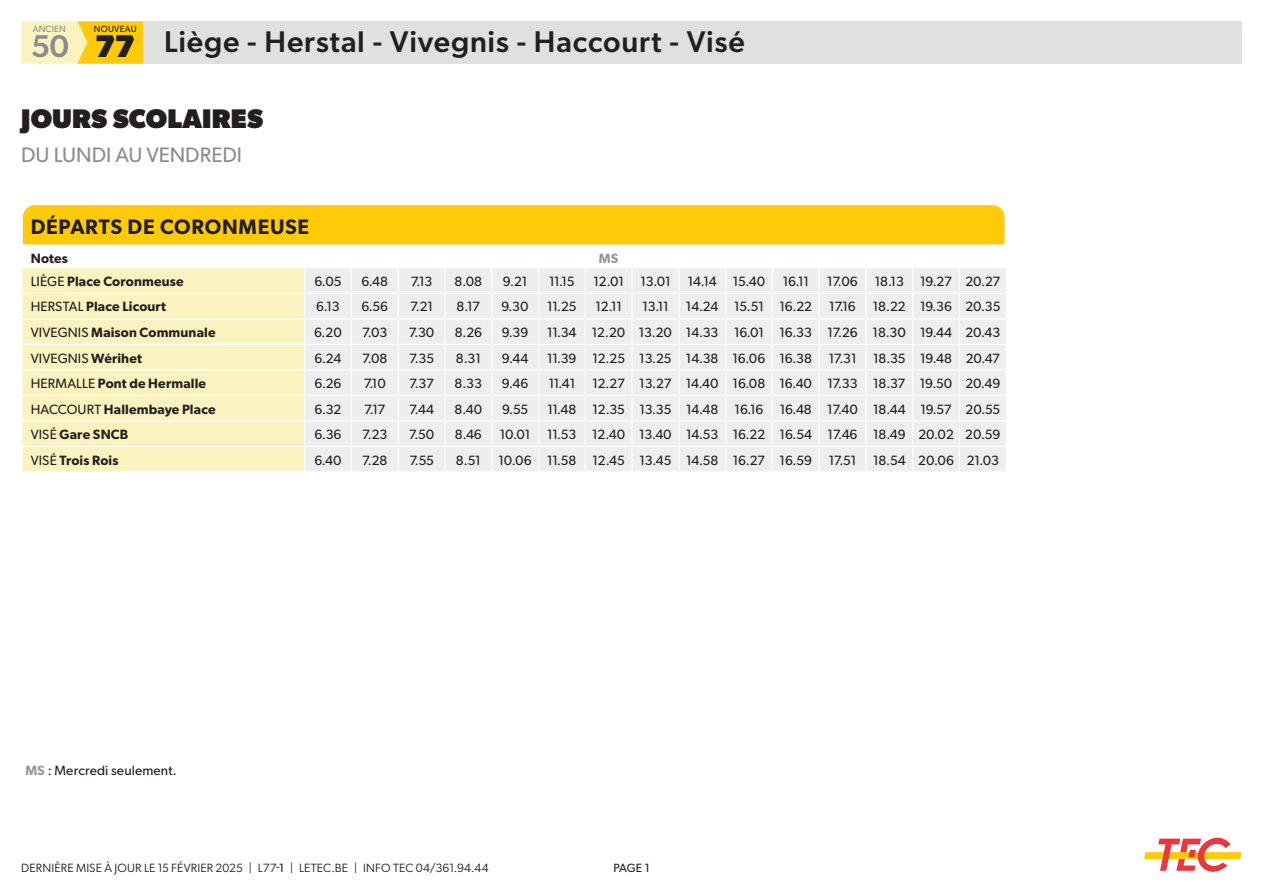
<style>
.page{position:relative;width:1263px;height:893px;background:#fff}
.page>*{position:absolute;margin:0;border:0;box-sizing:border-box;transform-origin:0 0}
.t1{font:500 31.5px "Gibson";color:#8a8d8e}
.t2{font:700 31.5px "Gibson";color:#231f20}
.t3{font:500 30px "Gibson";letter-spacing:.025em;color:#231f20}
.t4{font:800 27px "Gibson";letter-spacing:.005em;color:#231f20}
.t5{font:600 21px "Gibson";letter-spacing:.03em;color:#231f20}
.t6{font:21px "Gibson";letter-spacing:-.005em;color:#8a8d8e}
.t7{font:13.5px "Gibson";color:#231f20}
.t8{font:600 13.5px "Gibson";letter-spacing:.01em;color:#231f20}
.t9{font:600 13.5px "Gibson";color:#939598}
.t10{font:12px "Gibson";letter-spacing:.01em;color:#231f20}
.t11{font:12px "Gibson";color:#231f20}
.t12{font:9px "Gibson";letter-spacing:.025em;color:#231f20}
.t13{font:9px "Gibson";letter-spacing:.025em;color:#8a8d8e}
.s1{font-weight:400}
.s2{font-weight:600}
.s3{font-weight:600;color:#939598}
.s4{font-style:inherit}
</style>
<div class="page">
<div style="left:143px;top:21px;width:1099px;height:43px;background:#dfe1df"></div>
<div style="left:77px;top:21px;width:66px;height:43px;background:#feca0a"></div>
<svg style="left:21px;top:21px;width:67px;height:43px;background:#fbefb1"></svg>
<svg style="left:1144px;top:837px;width:98px;height:35px"></svg>
<svg style="left:22px;top:204px;width:984px;height:267px"></svg>
<p class="t13" style="left:33px;top:23px;width:35px">ANCIEN</p>
<p class="t12" style="left:94px;top:23px;width:44px">NOUVEAU</p>
<h1 class="t2" style="left:95px;top:24px;width:42px">77</h1>
<h1 class="t1" style="left:32px;top:24px;width:39px">50</h1>
<h2 class="t3" style="left:164px;top:20px;width:582px">Liège - Herstal - Vivegnis - Haccourt - Visé</h2>
<h3 class="t4" style="left:21px;top:99px;width:244px">JOURS SCOLAIRES</h3>
<h3 class="t6" style="left:21px;top:140px;width:222px">DU LUNDI AU VENDREDI</h3>
<p class="t5" style="left:31px;top:212px;width:280px">DÉPARTS DE CORONMEUSE</p>
<p class="t8" style="left:31px;top:248px;width:39px">Notes</p>
<p class="t9" style="left:599px;top:248px;width:21px">MS</p>
<p class="t8" style="left:31px;top:272px;width:154px"><span class="s1">LIÈGE</span> Place Coronmeuse</p>
<p class="t7" style="left:314px;top:272px;width:29px">6.05</p>
<p class="t7" style="left:361px;top:272px;width:28px">6.48</p>
<p class="t7" style="left:411px;top:272px;width:23px">7.13</p>
<p class="t7" style="left:454px;top:272px;width:29px">8.08</p>
<p class="t7" style="left:503px;top:272px;width:26px">9.21</p>
<p class="t7" style="left:549px;top:272px;width:27px">11.15</p>
<p class="t7" style="left:593px;top:272px;width:32px">12.01</p>
<p class="t7" style="left:640px;top:272px;width:31px">13.01</p>
<p class="t7" style="left:688px;top:272px;width:30px">14.14</p>
<p class="t7" style="left:733px;top:272px;width:34px">15.40</p>
<p class="t7" style="left:783px;top:272px;width:28px">16.11</p>
<p class="t7" style="left:827px;top:272px;width:32px">17.06</p>
<p class="t7" style="left:875px;top:272px;width:31px">18.13</p>
<p class="t7" style="left:920px;top:272px;width:33px">19.27</p>
<p class="t7" style="left:965px;top:272px;width:37px">20.27</p>
<p class="t8" style="left:31px;top:297px;width:137px"><span class="s1">HERSTAL</span> Place Licourt</p>
<p class="t7" style="left:316px;top:297px;width:25px">6.13</p>
<p class="t7" style="left:361px;top:297px;width:28px">6.56</p>
<p class="t7" style="left:410px;top:297px;width:24px">7.21</p>
<p class="t7" style="left:457px;top:297px;width:25px">8.17</p>
<p class="t7" style="left:501px;top:297px;width:29px">9.30</p>
<p class="t7" style="left:547px;top:297px;width:31px">11.25</p>
<p class="t7" style="left:595px;top:297px;width:28px">12.11</p>
<p class="t7" style="left:642px;top:297px;width:28px">13.11</p>
<p class="t7" style="left:686px;top:297px;width:34px">14.24</p>
<p class="t7" style="left:734px;top:297px;width:31px">15.51</p>
<p class="t7" style="left:779px;top:297px;width:34px">16.22</p>
<p class="t7" style="left:829px;top:297px;width:28px">17.16</p>
<p class="t7" style="left:873px;top:297px;width:34px">18.22</p>
<p class="t7" style="left:920px;top:297px;width:33px">19.36</p>
<p class="t7" style="left:965px;top:297px;width:36px">20.35</p>
<p class="t8" style="left:31px;top:323px;width:186px"><span class="s1">VIVEGNIS</span> Maison Communale</p>
<p class="t7" style="left:314px;top:323px;width:29px">6.20</p>
<p class="t7" style="left:362px;top:323px;width:27px">7.03</p>
<p class="t7" style="left:409px;top:323px;width:27px">7.30</p>
<p class="t7" style="left:455px;top:323px;width:29px">8.26</p>
<p class="t7" style="left:502px;top:323px;width:28px">9.39</p>
<p class="t7" style="left:547px;top:323px;width:31px">11.34</p>
<p class="t7" style="left:592px;top:323px;width:35px">12.20</p>
<p class="t7" style="left:639px;top:323px;width:35px">13.20</p>
<p class="t7" style="left:686px;top:323px;width:34px">14.33</p>
<p class="t7" style="left:734px;top:323px;width:31px">16.01</p>
<p class="t7" style="left:779px;top:323px;width:34px">16.33</p>
<p class="t7" style="left:827px;top:323px;width:32px">17.26</p>
<p class="t7" style="left:873px;top:323px;width:35px">18.30</p>
<p class="t7" style="left:920px;top:323px;width:33px">19.44</p>
<p class="t7" style="left:965px;top:323px;width:36px">20.43</p>
<p class="t7" style="left:31px;top:349px;width:113px">VIVEGNIS <span class="s2">Wérihet</span></p>
<p class="t7" style="left:315px;top:349px;width:28px">6.24</p>
<p class="t7" style="left:362px;top:349px;width:27px">7.08</p>
<p class="t7" style="left:409px;top:349px;width:26px">7.35</p>
<p class="t7" style="left:456px;top:349px;width:26px">8.31</p>
<p class="t7" style="left:502px;top:349px;width:28px">9.44</p>
<p class="t7" style="left:547px;top:349px;width:31px">11.39</p>
<p class="t7" style="left:592px;top:349px;width:34px">12.25</p>
<p class="t7" style="left:639px;top:349px;width:34px">13.25</p>
<p class="t7" style="left:686px;top:349px;width:34px">14.38</p>
<p class="t7" style="left:732px;top:349px;width:34px">16.06</p>
<p class="t7" style="left:779px;top:349px;width:34px">16.38</p>
<p class="t7" style="left:829px;top:349px;width:29px">17.31</p>
<p class="t7" style="left:873px;top:349px;width:34px">18.35</p>
<p class="t7" style="left:920px;top:349px;width:33px">19.48</p>
<p class="t7" style="left:966px;top:349px;width:36px">20.47</p>
<p class="t8" style="left:31px;top:374px;width:177px"><span class="s1">HERMALLE</span> Pont de Hermalle</p>
<p class="t7" style="left:315px;top:374px;width:28px">6.26</p>
<p class="t7" style="left:364px;top:374px;width:24px">7.10</p>
<p class="t7" style="left:409px;top:374px;width:26px">7.37</p>
<p class="t7" style="left:455px;top:374px;width:29px">8.33</p>
<p class="t7" style="left:502px;top:374px;width:28px">9.46</p>
<p class="t7" style="left:549px;top:374px;width:28px">11.41</p>
<p class="t7" style="left:592px;top:374px;width:34px">12.27</p>
<p class="t7" style="left:639px;top:374px;width:34px">13.27</p>
<p class="t7" style="left:686px;top:374px;width:34px">14.40</p>
<p class="t7" style="left:733px;top:374px;width:34px">16.08</p>
<p class="t7" style="left:779px;top:374px;width:34px">16.40</p>
<p class="t7" style="left:827px;top:374px;width:32px">17.33</p>
<p class="t7" style="left:873px;top:374px;width:34px">18.37</p>
<p class="t7" style="left:920px;top:374px;width:34px">19.50</p>
<p class="t7" style="left:965px;top:374px;width:36px">20.49</p>
<p class="t8" style="left:31px;top:399px;width:186px"><span class="s1">HACCOURT</span> Hallembaye Place</p>
<p class="t7" style="left:315px;top:400px;width:28px">6.32</p>
<p class="t7" style="left:364px;top:400px;width:23px">7.17</p>
<p class="t7" style="left:409px;top:400px;width:26px">7.44</p>
<p class="t7" style="left:454px;top:400px;width:29px">8.40</p>
<p class="t7" style="left:502px;top:400px;width:27px">9.55</p>
<p class="t7" style="left:547px;top:400px;width:31px">11.48</p>
<p class="t7" style="left:592px;top:400px;width:34px">12.35</p>
<p class="t7" style="left:639px;top:400px;width:34px">13.35</p>
<p class="t7" style="left:686px;top:400px;width:34px">14.48</p>
<p class="t7" style="left:735px;top:400px;width:30px">16.16</p>
<p class="t7" style="left:780px;top:400px;width:34px">16.48</p>
<p class="t7" style="left:827px;top:400px;width:32px">17.40</p>
<p class="t7" style="left:873px;top:400px;width:34px">18.44</p>
<p class="t7" style="left:920px;top:400px;width:33px">19.57</p>
<p class="t7" style="left:965px;top:400px;width:36px">20.55</p>
<p class="t8" style="left:31px;top:425px;width:99px"><span class="s1">VISÉ</span> Gare SNCB</p>
<p class="t7" style="left:314px;top:425px;width:28px">6.36</p>
<p class="t7" style="left:362px;top:425px;width:27px">7.23</p>
<p class="t7" style="left:409px;top:425px;width:27px">7.50</p>
<p class="t7" style="left:455px;top:425px;width:29px">8.46</p>
<p class="t7" style="left:500px;top:425px;width:32px">10.01</p>
<p class="t7" style="left:547px;top:425px;width:31px">11.53</p>
<p class="t7" style="left:592px;top:425px;width:35px">12.40</p>
<p class="t7" style="left:639px;top:425px;width:34px">13.40</p>
<p class="t7" style="left:686px;top:425px;width:34px">14.53</p>
<p class="t7" style="left:733px;top:425px;width:34px">16.22</p>
<p class="t7" style="left:780px;top:425px;width:34px">16.54</p>
<p class="t7" style="left:827px;top:425px;width:31px">17.46</p>
<p class="t7" style="left:873px;top:425px;width:34px">18.49</p>
<p class="t7" style="left:918px;top:425px;width:37px">20.02</p>
<p class="t7" style="left:965px;top:425px;width:37px">20.59</p>
<p class="t8" style="left:31px;top:450px;width:89px"><span class="s1">VISÉ</span> Trois Rois</p>
<p class="t7" style="left:314px;top:451px;width:29px">6.40</p>
<p class="t7" style="left:362px;top:451px;width:27px">7.28</p>
<p class="t7" style="left:409px;top:451px;width:26px">7.55</p>
<p class="t7" style="left:456px;top:451px;width:26px">8.51</p>
<p class="t7" style="left:498px;top:451px;width:35px">10.06</p>
<p class="t7" style="left:547px;top:451px;width:31px">11.58</p>
<p class="t7" style="left:593px;top:451px;width:34px">12.45</p>
<p class="t7" style="left:639px;top:451px;width:33px">13.45</p>
<p class="t7" style="left:686px;top:451px;width:34px">14.58</p>
<p class="t7" style="left:733px;top:451px;width:34px">16.27</p>
<p class="t7" style="left:780px;top:451px;width:34px">16.59</p>
<p class="t7" style="left:829px;top:451px;width:29px">17.51</p>
<p class="t7" style="left:873px;top:451px;width:34px">18.54</p>
<p class="t7" style="left:918px;top:451px;width:37px">20.06</p>
<p class="t7" style="left:967px;top:451px;width:34px">21.03</p>
<p class="t7" style="left:26px;top:761px;width:153px"><span class="s3">MS</span> : Mercredi seulement.</p>
<p class="t10" style="left:21px;top:859px;width:469px">DERNIÈRE MISE À JOUR LE 15 FÉVRIER 2025 | L77-<span class="s4">1</span> | LETEC.BE | INFO TEC 04/361.94.44</p>
<p class="t11" style="left:613px;top:859px;width:38px">PAGE 1</p>
</div>
